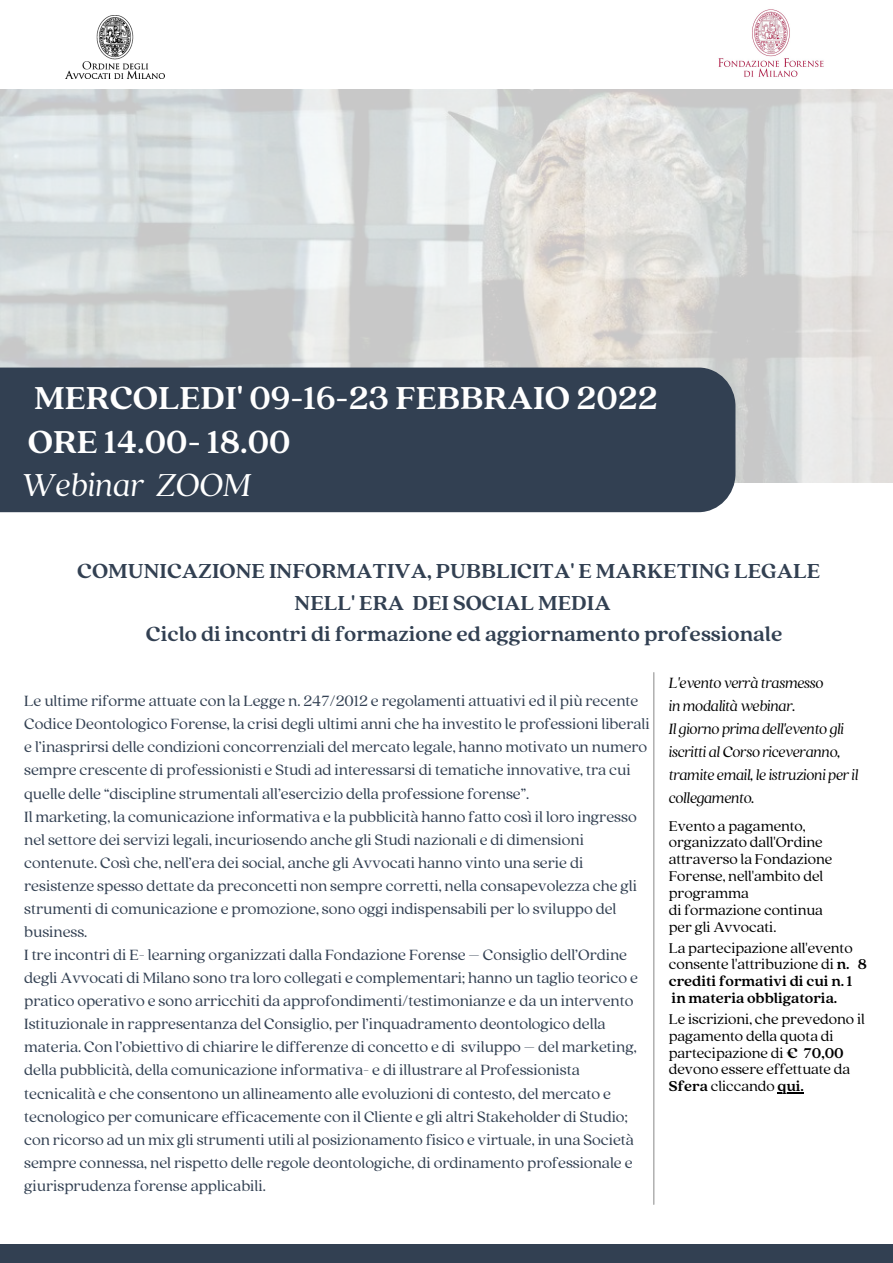
<style>
.page{position:relative;width:893px;height:1263px;background:#fff}
.page>*{position:absolute;margin:0;border:0;box-sizing:border-box;transform-origin:0 0}
.t1{font:700 35.25px "Quincy CF";color:#fff}
.t2{font:italic 35.25px "Quincy CF";color:#fff}
.t3{font:700 22.5px/31.5px "Quincy CF";color:#324052;text-align:center}
.t4{font:16.5px/23.1px "Quincy CF";color:#324052}
.t5{font:italic 16.5px/23.1px "Quincy CF";letter-spacing:-.015em;color:#000}
.t6{font:15.75px/16.9px "Quincy CF";color:#000}
.t7{font:700 15.75px "Quincy CF";color:#000}
.s1{font-weight:700}
</style>
<div class="page">
<img style="left:718px;top:9px;width:106px;height:68px">
<img style="left:0;top:89px;width:893px;height:394px">
<img style="left:65px;top:15px;width:100px;height:64px">
<div style="left:0;top:360px;width:735px;height:152px;background:#324052"></div>
<hr style="left:653px;top:672px;width:1px;height:532px;background:#888">
<div style="left:0;top:1244px;width:893px;height:19px;background:#324052"></div>
<svg style="left:777px;top:1092px;width:27px;height:1px"></svg>
<p class="t1" style="left:34px;top:374px;width:625px">MERCOLEDI' 09-16-23 FEBBRAIO 2022</p>
<p class="t1" style="left:28px;top:418px;width:264px">ORE 14.00- 18.00</p>
<p class="t2" style="left:21px;top:462px;width:231px">Webinar ZOOM</p>
<p class="t3" style="left:77px;top:554px;width:744px">COMUNICAZIONE INFORMATIVA, PUBBLICITA' E MARKETING LEGALE<br>NELL' ERA DEI SOCIAL MEDIA</p>
<p class="t3" style="left:146px;top:617px;width:638px">Ciclo di incontri di formazione ed aggiornamento professionale</p>
<p class="t5" style="left:669px;top:670px;width:156px">L'evento verrà trasmesso</p>
<p class="t5" style="left:669px;top:693px;width:128px">in modalità webinar.</p>
<p class="t5" style="left:669px;top:716px;width:191px">Il giorno prima dell'evento gli iscritti al Corso riceveranno, tramite email, le istruzioni per il collegamento.</p>
<p class="t6" style="left:669px;top:816px;width:165px">Evento a pagamento, organizzato dall'Ordine attraverso la Fondazione<br>Forense, nell'ambito del programma</p>
<p class="t6" style="left:669px;top:900px;width:156px">di formazione continua</p>
<p class="t6" style="left:669px;top:917px;width:109px">per gli Avvocati.</p>
<p class="t6" style="left:669px;top:938px;width:200px">La partecipazione all'evento consente l'attribuzione di <span class="s1">n. 8 crediti formativi di cui n. 1</span></p>
<p class="t7" style="left:671px;top:988px;width:167px">in materia obbligatoria.</p>
<p class="t6" style="left:669px;top:1009px;width:197px">Le iscrizioni, che prevedono il pagamento della quota di partecipazione di <span class="s1">€ 70,00 </span>devono essere effettuate da<br><span class="s1">Sfera</span> cliccando <span class="s1">qui.</span></p>
<p class="t4" style="left:24px;top:688px;width:627px">Le ultime riforme attuate con la Legge n. 247/2012 e regolamenti attuativi ed il più recente Codice Deontologico Forense, la crisi degli ultimi anni che ha investito le professioni liberali e l’inasprirsi delle condizioni concorrenziali del mercato legale, hanno motivato un numero sempre crescente di professionisti e Studi ad interessarsi di tematiche innovative, tra cui quelle delle “discipline strumentali all’esercizio della professione forense”.</p>
<p class="t4" style="left:24px;top:804px;width:614px">Il marketing, la comunicazione informativa e la pubblicità hanno fatto così il loro ingresso nel settore dei servizi legali, incuriosendo anche gli Studi nazionali e di dimensioni contenute. Così che, nell’era dei social, anche gli Avvocati hanno vinto una serie di resistenze spesso dettate da preconcetti non sempre corretti, nella consapevolezza che gli strumenti di comunicazione e promozione, sono oggi indispensabili per lo sviluppo del business.</p>
<p class="t4" style="left:24px;top:942px;width:615px">I tre incontri di E- learning organizzati dalla Fondazione Forense – Consiglio dell’Ordine degli Avvocati di Milano sono tra loro collegati e complementari; hanno un taglio teorico e pratico operativo e sono arricchiti da approfondimenti/testimonianze e da un intervento Istituzionale in rappresentanza del Consiglio, per l’inquadramento deontologico della materia. Con l’obiettivo di chiarire le differenze di concetto e di sviluppo – del marketing, della pubblicità, della comunicazione informativa- e di illustrare al Professionista tecnicalità e che consentono un allineamento alle evoluzioni di contesto, del mercato e tecnologico per comunicare efficacemente con il Cliente e gli altri Stakeholder di Studio; con ricorso ad un mix gli strumenti utili al posizionamento fisico e virtuale, in una Società sempre connessa, nel rispetto delle regole deontologiche, di ordinamento professionale e giurisprudenza forense applicabili.</p>
</div>
